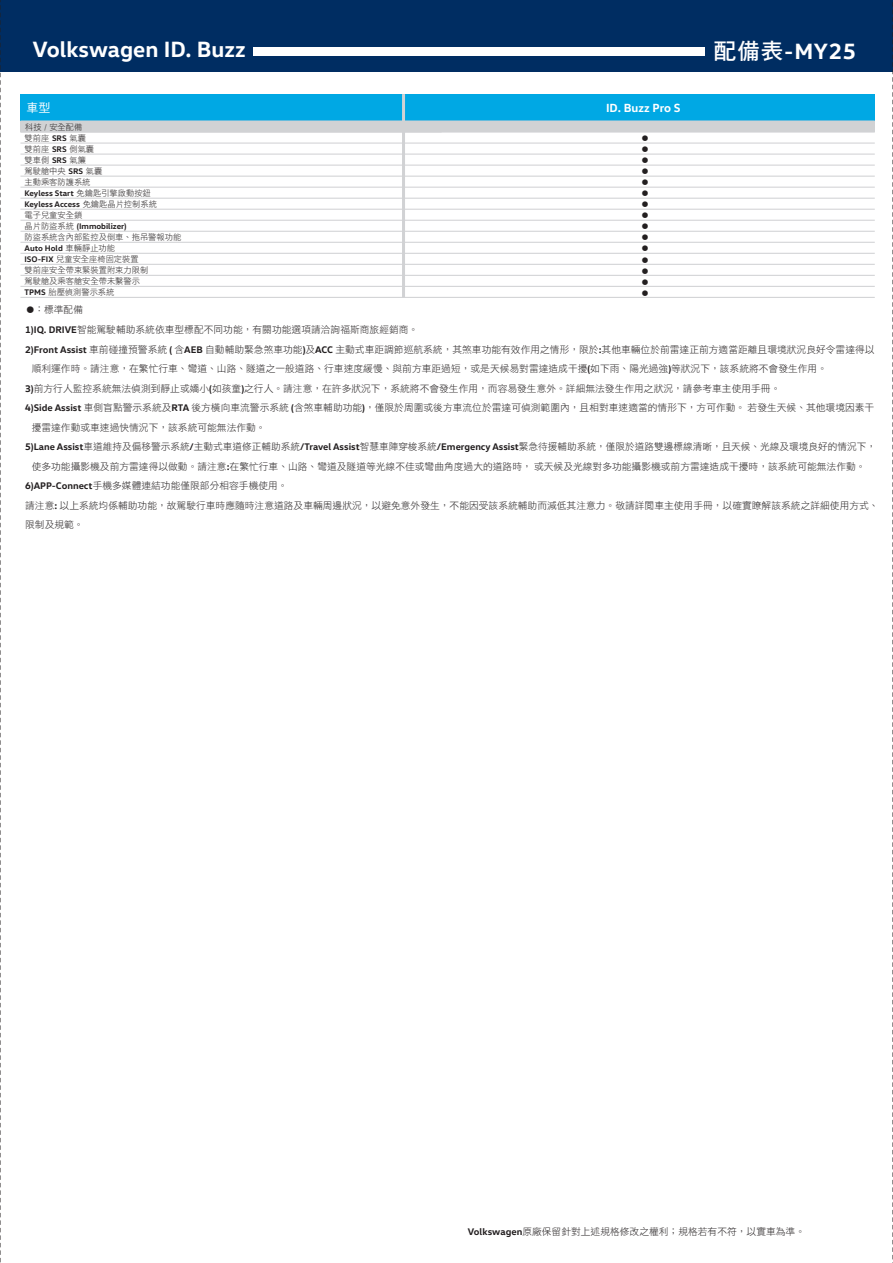
<style>
.page{position:relative;width:893px;height:1263px;background:#fff}
.page>*{position:absolute;margin:0;border:0;box-sizing:border-box;transform-origin:0 0}
.t1{font:700 22.5px "VW Head";color:#fff}
.t2{font:700 12px "VW Head";color:#fff}
.t3{font:12px "DF Hei Std W5";color:#fff}
.t4{font:9.75px "DF Hei Std W3";color:#231f20}
.t5{font:8.25px/10.9px "DF Hei Std W3";color:#231f20}
.t6{font:700 8.25px/10.9px "VW Head";color:#231f20}
.s1{font-family:"DF Hei Std W7";font-weight:400}
.s2{font-family:"VW Head";font-weight:700}
.s3{font-family:"DF Hei Std W3";font-weight:400}
</style>
<div class="page">
<div style="left:0;top:0;width:893px;height:72px;background:#002d62"></div>
<div style="left:253px;top:47px;width:451px;height:9px;background:#fff"></div>
<div style="left:20px;top:94px;width:855px;height:27px;background:#00a8e4"></div>
<svg style="left:0;top:0;width:1px;height:1263px"></svg>
<svg style="left:892px;top:2px;width:1px;height:1261px"></svg>
<hr style="left:20px;top:120px;width:855px;height:2px;background:#d1d2d4">
<hr style="left:20px;top:132px;width:855px;height:1px;background:#d1d2d4">
<hr style="left:20px;top:143px;width:855px;height:1px;background:#d1d2d4">
<hr style="left:20px;top:154px;width:855px;height:1px;background:#d1d2d4">
<hr style="left:20px;top:165px;width:855px;height:1px;background:#d1d2d4">
<hr style="left:20px;top:176px;width:855px;height:1px;background:#d1d2d4">
<hr style="left:20px;top:187px;width:855px;height:1px;background:#d1d2d4">
<hr style="left:20px;top:198px;width:855px;height:1px;background:#d1d2d4">
<hr style="left:20px;top:209px;width:855px;height:1px;background:#d1d2d4">
<hr style="left:20px;top:220px;width:855px;height:1px;background:#d1d2d4">
<hr style="left:20px;top:231px;width:855px;height:1px;background:#d1d2d4">
<hr style="left:20px;top:242px;width:855px;height:1px;background:#d1d2d4">
<hr style="left:20px;top:253px;width:855px;height:1px;background:#d1d2d4">
<hr style="left:20px;top:264px;width:855px;height:1px;background:#d1d2d4">
<hr style="left:20px;top:275px;width:855px;height:1px;background:#d1d2d4">
<hr style="left:20px;top:286px;width:855px;height:1px;background:#d1d2d4">
<hr style="left:20px;top:297px;width:855px;height:1px;background:#d1d2d4">
<div style="left:20px;top:121px;width:855px;height:11px;background:#d1d2d4"></div>
<hr style="left:402px;top:94px;width:3px;height:203px;background:#d1d2d4">
<h1 class="t1" style="left:33px;top:35px;width:214px">Volkswagen ID. Buzz</h1>
<h1 class="t1" style="left:714px;top:36px;width:144px"><span class="s1">配備表</span>-MY25</h1>
<p class="t3" style="left:26px;top:101px;width:25px">車型</p>
<p class="t2" style="left:606px;top:100px;width:76px">ID. Buzz Pro S</p>
<p class="t5" style="left:25px;top:121px;width:59px">科技 / 安全配備</p>
<p class="t5" style="left:25px;top:132px;width:79px">雙前座 <span class="s2">SRS</span> 氣囊<br>雙前座 <span class="s2">SRS</span> 側氣囊雙車側 <span class="s2">SRS</span> 氣簾<br>駕駛艙中央 <span class="s2">SRS</span> 氣囊主動乘客防護系統</p>
<p class="t6" style="left:25px;top:187px;width:134px">Keyless Start <span class="s3">免鑰匙引擎啟動按鈕<br></span>Keyless Access <span class="s3">免鑰匙晶片控制系統</span></p>
<p class="t5" style="left:25px;top:209px;width:59px">電子兒童安全鎖</p>
<p class="t6" style="left:25px;top:220px;width:104px"><span class="s3">晶片防盜系統</span> (Immobilizer)</p>
<p class="t5" style="left:25px;top:231px;width:158px">防盜系統含內部監控及倒車、拖吊警報功能</p>
<p class="t6" style="left:25px;top:242px;width:92px">Auto Hold <span class="s3">車輛靜止功能</span></p>
<p class="t5" style="left:25px;top:253px;width:125px"><span class="s2">ISO-FIX</span> 兒童安全座椅固定裝置雙前座安全帶束緊裝置附束力限制駕駛艙及乘客艙安全帶未繫警示<br><span class="s2">TPMS</span> 胎壓偵測警示系統</p>
<p class="t6" style="left:642px;top:133px;width:8px;text-align:justify">● ● ● ● ● ● ● ● ● ● ● ● ● ● ●</p>
<p class="t4" style="left:27px;top:305px;width:58px"><span class="s2">●</span>：標準配備</p>
<p class="t4" style="left:25px;top:325px;width:395px"><span class="s2">1)IQ. DRIVE</span>智能駕駛輔助系統依車型標配不同功能，有關功能選項請洽詢福斯商旅經銷商。</p>
<p class="t4" style="left:25px;top:344px;width:851px"><span class="s2">2)Front Assist</span> 車前碰撞預警系統 <span class="s2">(</span> 含<span class="s2">AEB</span> 自動輔助緊急煞車功能<span class="s2">)</span>及<span class="s2">ACC</span> 主動式車距調節巡航系統，其煞車功能有效作用之情形，限於<span class="s2">:</span>其他車輛位於前雷達正前方適當距離且環境狀況良好令雷達得以</p>
<p class="t4" style="left:32px;top:364px;width:797px">順利運作時。請注意，在繁忙行車、彎道、山路、隧道之一般道路、行車速度緩慢、與前方車距過短，或是天候易對雷達造成干擾<span class="s2">(</span>如下雨、陽光過強<span class="s2">)</span>等狀況下，該系統將不會發生作用。</p>
<p class="t4" style="left:25px;top:383px;width:757px"><span class="s2">3)</span>前方行人監控系統無法偵測到靜止或嬌小<span class="s2">(</span>如孩童<span class="s2">)</span>之行人。請注意，在許多狀況下，系統將不會發生作用，而容易發生意外。詳細無法發生作用之狀況，請參考車主使用手冊。</p>
<p class="t4" style="left:25px;top:403px;width:851px"><span class="s2">4)Side Assist</span> 車側盲點警示系統及<span class="s2">RTA</span> 後方橫向車流警示系統 <span class="s2">(</span>含煞車輔助功能<span class="s2">)</span>，僅限於周圍或後方車流位於雷達可偵測範圍內，且相對車速適當的情形下，方可作動。若發生天候、其他環境因素干</p>
<p class="t4" style="left:32px;top:422px;width:236px">擾雷達作動或車速過快情況下，該系統可能無法作動。</p>
<p class="t4" style="left:25px;top:442px;width:852px"><span class="s2">5)Lane Assist</span>車道維持及偏移警示系統<span class="s2">/</span>主動式車道修正輔助系統<span class="s2">/Travel Assist</span>智慧車陣穿梭系統<span class="s2">/Emergency Assist</span>緊急待援輔助系統，僅限於道路雙邊標線清晰，且天候、光線及環境良好的情況下，</p>
<p class="t4" style="left:32px;top:461px;width:835px">使多功能攝影機及前方雷達得以做動。請注意<span class="s2">:</span>在繁忙行車、山路、彎道及隧道等光線不佳或彎曲角度過大的道路時，或天候及光線對多功能攝影機或前方雷達造成干擾時，該系統可能無法作動。</p>
<p class="t4" style="left:25px;top:481px;width:264px"><span class="s2">6)APP-Connect</span>手機多媒體連結功能僅限部分相容手機使用。</p>
<p class="t4" style="left:25px;top:500px;width:855px">請注意<span class="s2">:</span> 以上系統均係輔助功能，故駕駛行車時應隨時注意道路及車輛周邊狀況，以避免意外發生，不能因受該系統輔助而減低其注意力。敬請詳閱車主使用手冊，以確實瞭解該系統之詳細使用方式、</p>
<p class="t4" style="left:25px;top:520px;width:60px">限制及規範。</p>
<p class="t4" style="left:468px;top:1226px;width:339px"><span class="s2">Volkswagen</span>原廠保留針對上述規格修改之權利；規格若有不符，以實車為準。</p>
</div>
